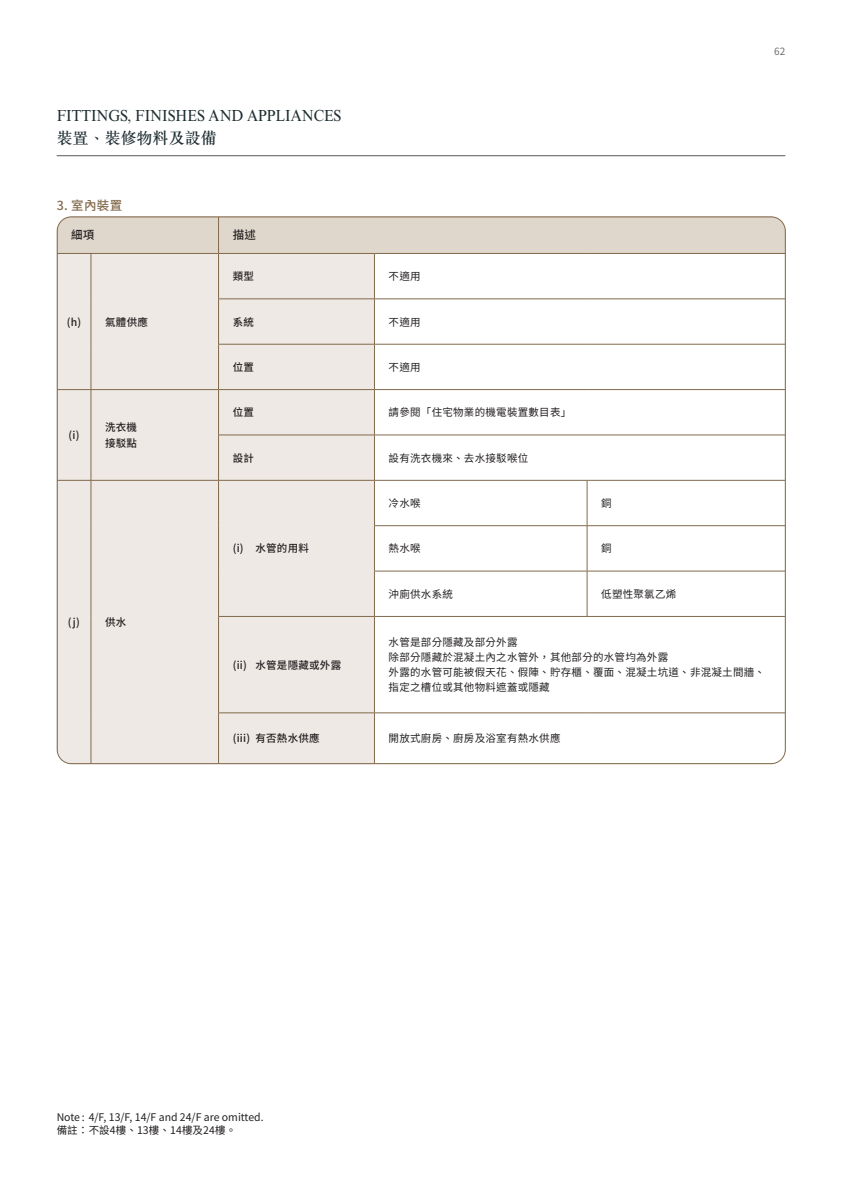
<style>
.page{position:relative;width:842px;height:1191px;background:#fff}
.page>*{position:absolute;margin:0;border:0;box-sizing:border-box;transform-origin:0 0}
.t1{font:16px "Times New Roman MT Std";color:#1f2e31;scale:.9 1}
.t2{font:500 16px "M Sung HK";color:#1f2e31}
.t3{font:500 12.5px "Noto Sans CJ Ktc";color:#826a4c}
.t4{font:500 11.5px "Noto Sans CJ Ktc";color:#231f20}
.t5{font:10.5px/15px "Noto Sans CJ Ktc";letter-spacing:.025em;color:#231f20}
.t6{font:500 10.5px/16px "Noto Sans CJ Ktc";letter-spacing:.025em;color:#231f20}
.t7{font:10.5px/13px "Noto Sans CJ Ktc";color:#231f20}
.t8{font:10px "Noto Sans CJ Ktc";color:#6c6d70}
</style>
<div class="page">
<hr style="left:57px;top:155px;width:728px;height:1px;background:#57585a">
<div style="left:58px;top:218px;width:726px;height:35px;background:#e0d7cc"></div>
<div style="left:58px;top:254px;width:316px;height:509px;background:#eee9e4"></div>
<svg style="left:375px;top:299px;width:410px;height:464px"></svg>
<svg style="left:588px;top:481px;width:196px;height:135px"></svg>
<hr style="left:57px;top:217px;width:34px;height:1px;background:#826a4c">
<hr style="left:57px;top:217px;width:1px;height:36px;background:#826a4c">
<hr style="left:218px;top:217px;width:1px;height:36px;background:#826a4c">
<hr style="left:587px;top:217px;width:198px;height:1px;background:#826a4c">
<hr style="left:785px;top:217px;width:1px;height:36px;background:#826a4c">
<hr style="left:57px;top:253px;width:34px;height:1px;background:#826a4c">
<hr style="left:91px;top:253px;width:128px;height:1px;background:#826a4c">
<hr style="left:91px;top:254px;width:1px;height:45px;background:#826a4c">
<hr style="left:219px;top:253px;width:155px;height:1px;background:#826a4c">
<hr style="left:218px;top:254px;width:1px;height:44px;background:#826a4c">
<hr style="left:374px;top:253px;width:213px;height:1px;background:#826a4c">
<hr style="left:374px;top:254px;width:1px;height:44px;background:#826a4c">
<hr style="left:587px;top:253px;width:198px;height:1px;background:#826a4c">
<hr style="left:91px;top:299px;width:1px;height:45px;background:#826a4c">
<hr style="left:218px;top:298px;width:156px;height:1px;background:#826a4c">
<hr style="left:218px;top:299px;width:1px;height:45px;background:#826a4c">
<hr style="left:374px;top:298px;width:213px;height:1px;background:#826a4c">
<hr style="left:374px;top:299px;width:1px;height:45px;background:#826a4c">
<hr style="left:587px;top:298px;width:198px;height:1px;background:#826a4c">
<hr style="left:91px;top:344px;width:1px;height:45px;background:#826a4c">
<hr style="left:218px;top:344px;width:156px;height:1px;background:#826a4c">
<hr style="left:218px;top:344px;width:1px;height:45px;background:#826a4c">
<hr style="left:374px;top:344px;width:213px;height:1px;background:#826a4c">
<hr style="left:374px;top:344px;width:1px;height:45px;background:#826a4c">
<hr style="left:587px;top:344px;width:198px;height:1px;background:#826a4c">
<hr style="left:57px;top:389px;width:34px;height:1px;background:#826a4c">
<hr style="left:91px;top:389px;width:128px;height:1px;background:#826a4c">
<hr style="left:91px;top:390px;width:1px;height:45px;background:#826a4c">
<hr style="left:219px;top:389px;width:155px;height:1px;background:#826a4c">
<hr style="left:218px;top:390px;width:1px;height:45px;background:#826a4c">
<hr style="left:374px;top:389px;width:213px;height:1px;background:#826a4c">
<hr style="left:374px;top:390px;width:1px;height:45px;background:#826a4c">
<hr style="left:587px;top:389px;width:198px;height:1px;background:#826a4c">
<hr style="left:91px;top:435px;width:1px;height:45px;background:#826a4c">
<hr style="left:218px;top:435px;width:156px;height:1px;background:#826a4c">
<hr style="left:218px;top:435px;width:1px;height:45px;background:#826a4c">
<hr style="left:374px;top:435px;width:213px;height:1px;background:#826a4c">
<hr style="left:374px;top:435px;width:1px;height:45px;background:#826a4c">
<hr style="left:587px;top:435px;width:198px;height:1px;background:#826a4c">
<hr style="left:57px;top:480px;width:34px;height:1px;background:#826a4c">
<hr style="left:91px;top:480px;width:128px;height:1px;background:#826a4c">
<hr style="left:91px;top:480px;width:1px;height:46px;background:#826a4c">
<hr style="left:219px;top:480px;width:155px;height:1px;background:#826a4c">
<hr style="left:218px;top:480px;width:1px;height:46px;background:#826a4c">
<hr style="left:374px;top:480px;width:213px;height:1px;background:#826a4c">
<hr style="left:374px;top:480px;width:1px;height:45px;background:#826a4c">
<hr style="left:587px;top:480px;width:198px;height:1px;background:#826a4c">
<hr style="left:587px;top:480px;width:1px;height:45px;background:#826a4c">
<hr style="left:91px;top:526px;width:1px;height:45px;background:#826a4c">
<hr style="left:218px;top:526px;width:1px;height:45px;background:#826a4c">
<hr style="left:374px;top:525px;width:213px;height:1px;background:#826a4c">
<hr style="left:374px;top:526px;width:1px;height:45px;background:#826a4c">
<hr style="left:587px;top:525px;width:198px;height:1px;background:#826a4c">
<hr style="left:587px;top:526px;width:1px;height:45px;background:#826a4c">
<hr style="left:91px;top:571px;width:1px;height:45px;background:#826a4c">
<hr style="left:218px;top:571px;width:1px;height:45px;background:#826a4c">
<hr style="left:374px;top:571px;width:213px;height:1px;background:#826a4c">
<hr style="left:374px;top:571px;width:1px;height:45px;background:#826a4c">
<hr style="left:587px;top:571px;width:198px;height:1px;background:#826a4c">
<hr style="left:587px;top:571px;width:1px;height:45px;background:#826a4c">
<hr style="left:91px;top:616px;width:1px;height:97px;background:#826a4c">
<hr style="left:218px;top:616px;width:156px;height:1px;background:#826a4c">
<hr style="left:218px;top:616px;width:1px;height:96px;background:#826a4c">
<hr style="left:374px;top:616px;width:213px;height:1px;background:#826a4c">
<hr style="left:374px;top:616px;width:1px;height:96px;background:#826a4c">
<hr style="left:587px;top:616px;width:198px;height:1px;background:#826a4c">
<hr style="left:57px;top:713px;width:1px;height:50px;background:#826a4c">
<hr style="left:91px;top:713px;width:1px;height:50px;background:#826a4c">
<hr style="left:218px;top:712px;width:156px;height:1px;background:#826a4c">
<hr style="left:218px;top:713px;width:1px;height:50px;background:#826a4c">
<hr style="left:374px;top:712px;width:213px;height:1px;background:#826a4c">
<hr style="left:374px;top:713px;width:1px;height:50px;background:#826a4c">
<hr style="left:587px;top:712px;width:198px;height:1px;background:#826a4c">
<hr style="left:785px;top:713px;width:1px;height:50px;background:#826a4c">
<hr style="left:57px;top:763px;width:34px;height:1px;background:#826a4c">
<hr style="left:587px;top:763px;width:198px;height:1px;background:#826a4c">
<p class="t8" style="left:774px;top:46px;width:13px">62</p>
<h1 class="t1" style="left:57px;top:106px;width:318px">FITTINGS, FINISHES AND APPLIANCES</h1>
<h1 class="t2" style="left:57px;top:127px;width:161px">裝置、裝修物料及設備</h1>
<p class="t3" style="left:57px;top:198px;width:67px">3. 室內裝置</p>
<p class="t4" style="left:71px;top:229px;width:25px">細項</p>
<p class="t4" style="left:233px;top:229px;width:25px">描述</p>
<p class="t6" style="left:67px;top:314px;width:83px">(h) 氣體供應</p>
<p class="t6" style="left:68px;top:427px;width:12px">(i)</p>
<p class="t6" style="left:105px;top:419px;width:34px">洗衣機接駁點</p>
<p class="t6" style="left:68px;top:614px;width:13px">(j)</p>
<p class="t6" style="left:105px;top:614px;width:23px">供水</p>
<p class="t6" style="left:233px;top:268px;width:23px">類型</p>
<p class="t5" style="left:389px;top:269px;width:34px">不適用</p>
<p class="t6" style="left:233px;top:314px;width:23px">系統</p>
<p class="t5" style="left:389px;top:314px;width:34px">不適用</p>
<p class="t6" style="left:233px;top:359px;width:23px">位置</p>
<p class="t5" style="left:389px;top:360px;width:34px">不適用</p>
<p class="t6" style="left:233px;top:404px;width:23px">位置</p>
<p class="t5" style="left:389px;top:405px;width:184px">請參閱「住宅物業的機電裝置數目表」</p>
<p class="t6" style="left:233px;top:450px;width:23px">設計</p>
<p class="t5" style="left:389px;top:450px;width:141px">設有洗衣機來、去水接駁喉位</p>
<p class="t6" style="left:233px;top:541px;width:78px">(i) 水管的用料</p>
<p class="t6" style="left:233px;top:657px;width:110px">(ii) 水管是隱藏或外露</p>
<p class="t5" style="left:389px;top:496px;width:34px">冷水喉</p>
<p class="t5" style="left:601px;top:496px;width:12px">銅</p>
<p class="t5" style="left:389px;top:541px;width:34px">熱水喉</p>
<p class="t5" style="left:601px;top:541px;width:12px">銅</p>
<p class="t5" style="left:389px;top:586px;width:66px">沖廁供水系統</p>
<p class="t5" style="left:601px;top:586px;width:77px">低塑性聚氯乙烯</p>
<p class="t5" style="left:389px;top:635px;width:378px">水管是部分隱藏及部分外露<br>除部分隱藏於混凝土內之水管外，其他部分的水管均為外露<br>外露的水管可能被假天花、假陣、貯存櫃、覆面、混凝土坑道、非混凝土間牆、指定之槽位或其他物料遮蓋或隱藏</p>
<p class="t6" style="left:233px;top:730px;width:88px">(iii) 有否熱水供應</p>
<p class="t5" style="left:389px;top:731px;width:173px">開放式廚房、廚房及浴室有熱水供應</p>
<p class="t7" style="left:57px;top:1110px;width:208px">Note : 4/F, 13/F, 14/F and 24/F are omitted.備註： 不設4樓、13樓、14樓及24樓。</p>
</div>
